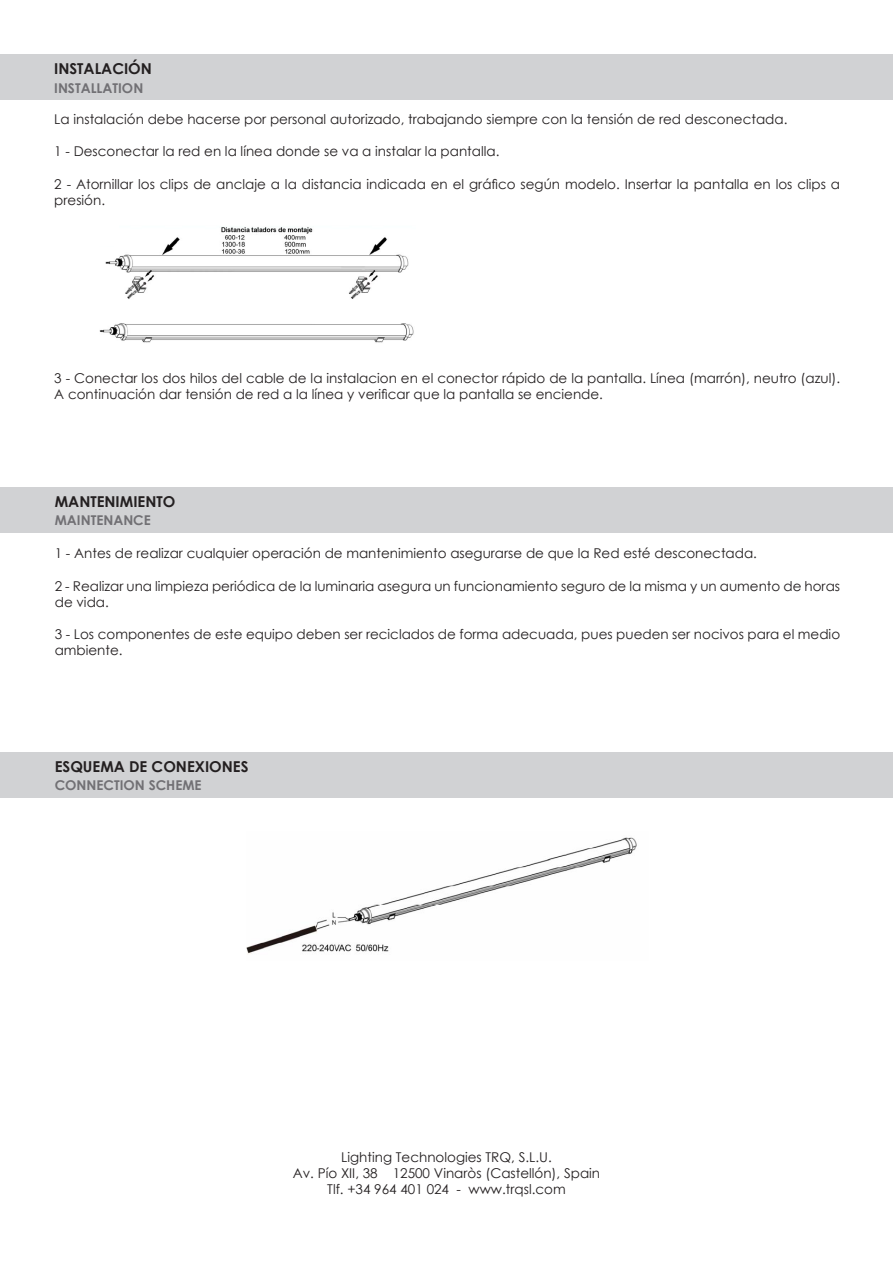
<style>
.page{position:relative;width:893px;height:1263px;background:#fff}
.page>*{position:absolute;margin:0;border:0;box-sizing:border-box;transform-origin:0 0}
._09_TABLE_BODY{font:700 15px "Century Gothic";color:#231f20}
.t1{font:13.5px/16.2px "Century Gothic";color:#231f20}
._09_TABLE_BODY-2{font:700 13.5px "Century Gothic";color:#717074}
</style>
<div class="page">
<img style="left:246px;top:837px;width:391px;height:117px">
<div style="left:0;top:487px;width:893px;height:45px;background:#d1d2d4"></div>
<div style="left:0;top:752px;width:893px;height:45px;background:#d1d2d4"></div>
<div style="left:0;top:55px;width:893px;height:45px;background:#d1d2d4"></div>
<img style="left:99px;top:227px;width:315px;height:116px">
<div style="left:91px;top:222px;width:28px;height:24px;background:#fff"></div>
<p class="_09_TABLE_BODY" style="left:54px;top:58px;width:99px">INSTALACIÓN</p>
<p class="_09_TABLE_BODY-2" style="left:54px;top:77px;width:91px">INSTALLATION</p>
<p class="t1" style="left:54px;top:111px;width:735px">La instalación debe hacerse por personal autorizado, trabajando siempre con la tensión de red desconectada.</p>
<p class="t1" style="left:54px;top:143px;width:447px">1 - Desconectar la red en la línea donde se va a instalar la pantalla.</p>
<p class="t1" style="left:54px;top:175px;width:787px">2 - Atornillar los clips de anclaje a la distancia indicada en el gráfico según modelo. Insertar la pantalla en los clips a presión.</p>
<p class="t1" style="left:54px;top:370px;width:787px">3 - Conectar los dos hilos del cable de la instalacion en el conector rápido de la pantalla. Línea (marrón), neutro (azul).<br>A continuación dar tensión de red a la línea y verificar que la pantalla se enciende.</p>
<p class="_09_TABLE_BODY" style="left:55px;top:490px;width:122px">MANTENIMIENTO</p>
<p class="_09_TABLE_BODY-2" style="left:55px;top:510px;width:98px">MAINTENANCE</p>
<p class="t1" style="left:55px;top:545px;width:704px">1 - Antes de realizar cualquier operación de mantenimiento asegurarse de que la Red esté desconectada.</p>
<p class="t1" style="left:55px;top:577px;width:787px">2 - Realizar una limpieza periódica de la luminaria asegura un funcionamiento seguro de la misma y un aumento de horas de vida.</p>
<p class="t1" style="left:55px;top:626px;width:787px">3 - Los componentes de este equipo deben ser reciclados de forma adecuada, pues pueden ser nocivos para el medio ambiente.</p>
<p class="_09_TABLE_BODY" style="left:55px;top:755px;width:195px">ESQUEMA DE CONEXIONES</p>
<p class="_09_TABLE_BODY-2" style="left:55px;top:775px;width:148px">CONNECTION SCHEME</p>
<p class="t1" style="left:341px;top:1148px;width:212px">Lighting Technologies TRQ, S.L.U.</p>
<p class="t1" style="left:293px;top:1165px;width:309px">Av. Pío XII, 38 12500 Vinaròs (Castellón), Spain</p>
<p class="t1" style="left:327px;top:1181px;width:240px">Tlf. +34 964 401 024 - www.trqsl.com</p>
</div>
